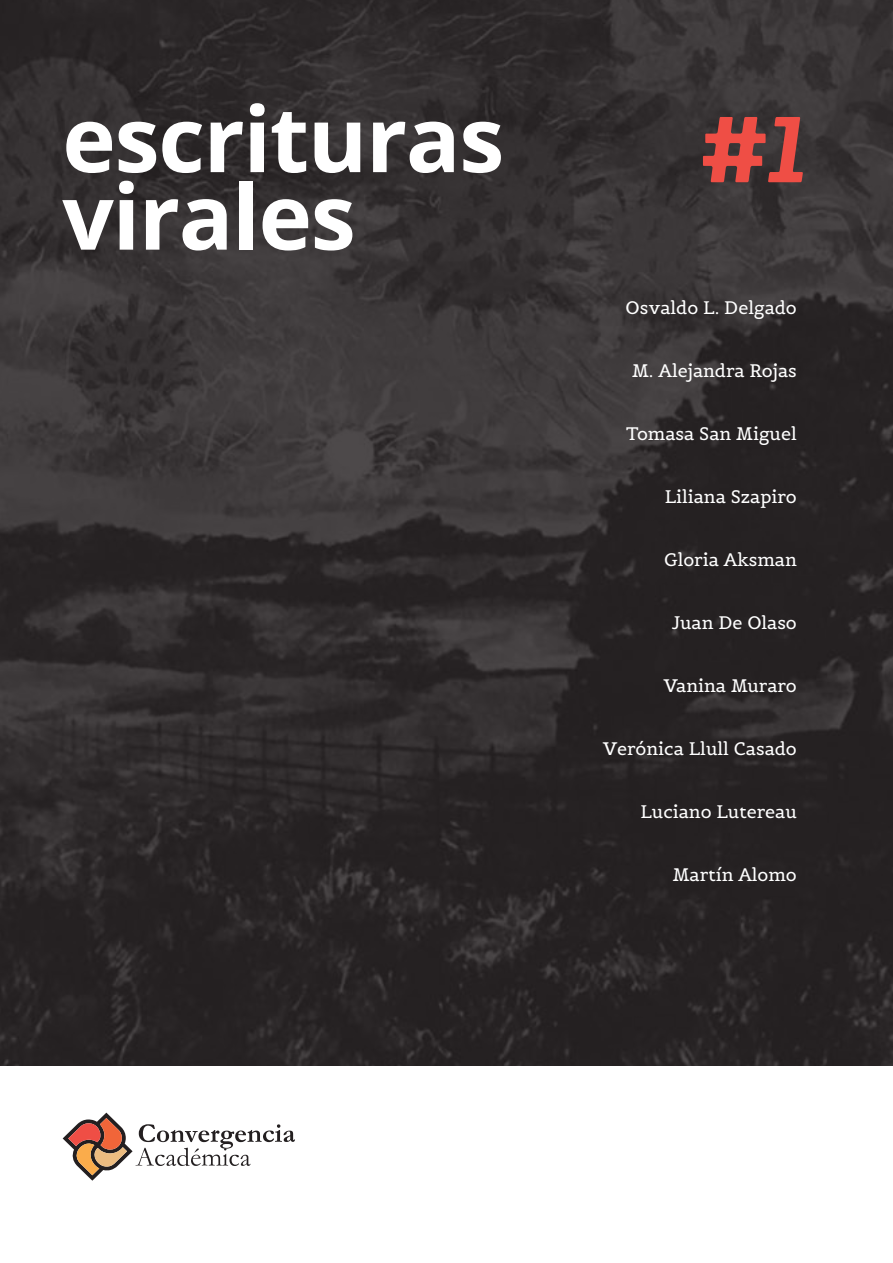
<style>
.page{position:relative;width:893px;height:1263px;background:#fff}
.page>*{position:absolute;margin:0;border:0;box-sizing:border-box;transform-origin:0 0}
.t1{font:italic 700 93.9px "Van Condensed W01";color:#ef4e45}
.t2{font:700 90.75px/77.6px "Open Sans";letter-spacing:-.015em;color:#fff}
.t3{font:18px "Belgrano";color:#fff}
</style>
<div class="page">
<img style="left:0;top:0;width:893px;height:1065px">
<svg style="left:63px;top:1112px;width:232px;height:69px"></svg>
<h2 class="t2" style="left:62px;top:98px;width:444px">escrituras virales</h2>
<h1 class="t1" style="left:695px;top:98px;width:112px">#1</h1>
<p class="t3" style="left:626px;top:296px;width:173px">Osvaldo L. Delgado</p>
<p class="t3" style="left:632px;top:359px;width:166px">M. Alejandra Rojas</p>
<p class="t3" style="left:626px;top:422px;width:172px">Tomasa San Miguel</p>
<p class="t3" style="left:665px;top:485px;width:134px">Liliana Szapiro</p>
<p class="t3" style="left:664px;top:548px;width:134px">Gloria Aksman</p>
<p class="t3" style="left:672px;top:611px;width:127px">Juan De Olaso</p>
<p class="t3" style="left:664px;top:674px;width:135px">Vanina Muraro</p>
<p class="t3" style="left:603px;top:737px;width:195px">Verónica Llull Casado</p>
<p class="t3" style="left:641px;top:800px;width:158px">Luciano Lutereau</p>
<p class="t3" style="left:673px;top:863px;width:125px">Martín Alomo</p>
</div>
